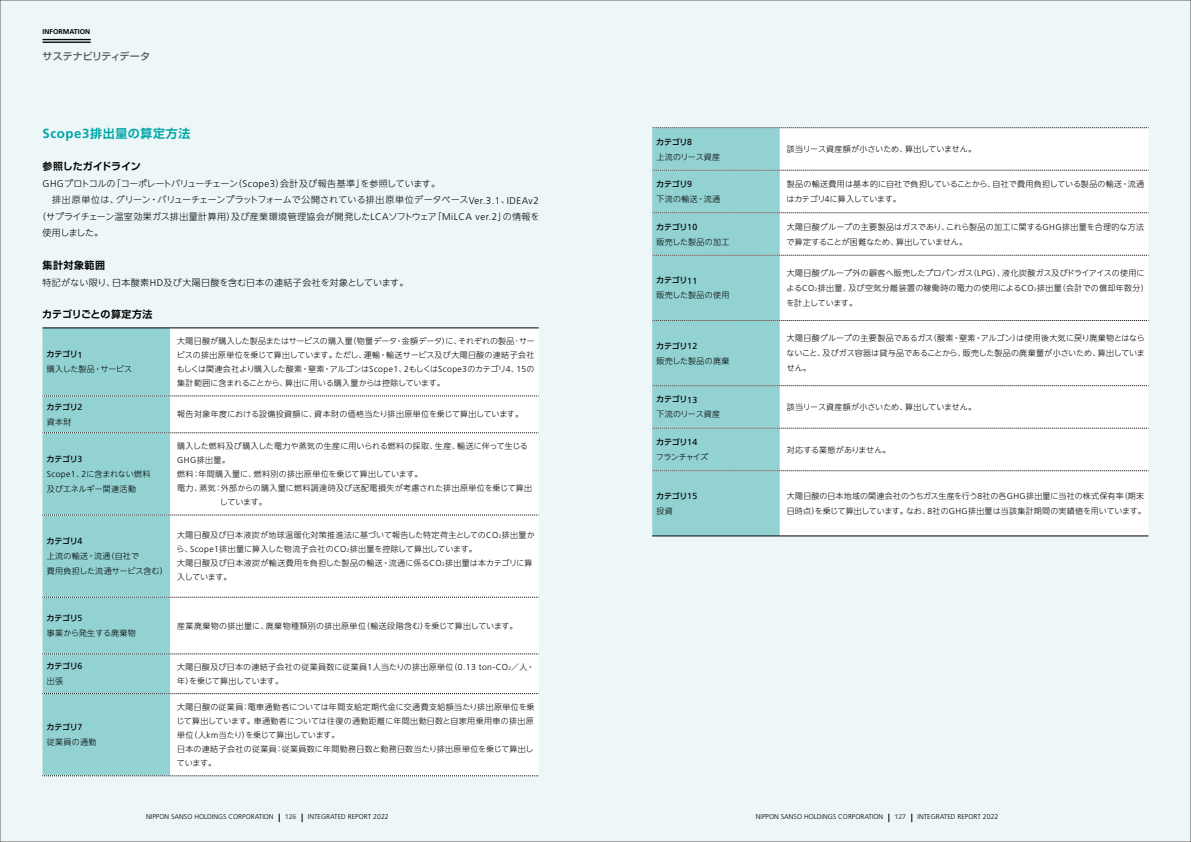
<style>
.page{position:relative;width:1191px;height:842px;background:#edf7f7}
.page>*{position:absolute;margin:0;border:0;box-sizing:border-box;transform-origin:0 0}
.t1{font:700 12px "Shin Go Pr 6 N De";letter-spacing:.05em;color:#00a5a8}
.t2{font:700 10px "Shin Go Pr 6 N De";letter-spacing:.005em;color:#000}
.t3{font:500 10px "Shin Go Pr 6 N";letter-spacing:-.01em;color:#595757}
.t4{font:300 9px "UD Shin Go NT Pr 6";letter-spacing:.03em;color:#000}
.t5{font:300 9px "UD Shin Go NT Pr 6";letter-spacing:.01em;color:#000}
.t6{font:300 9px "UD Shin Go NT Pr 6";letter-spacing:-.035em;color:#000}
.t7{font:300 8px/14px "UD Shin Go NT Pr 6";letter-spacing:.02em;color:#000}
.t8{font:300 8px "UD Shin Go NT Pr 6";letter-spacing:.05em;color:#000}
.t9{font:500 8px "Shin Go Pr 6 N";letter-spacing:-.015em;color:#000}
.t10{font:300 8px "UD Shin Go NT Pr 6";letter-spacing:-.01em;color:#000}
.t11{font:300 8px "UD Shin Go NT Pr 6";letter-spacing:-.005em;color:#000}
.t12{font:300 8px "UD Shin Go NT Pr 6";letter-spacing:-.065em;color:#000}
.t13{font:300 7px "Frutiger LT Std";color:#000}
.t14{font:700 7px "Frutiger LT Std";color:#000}
.t15{font:700 7px "Frutiger LT Std";color:#727171}
.s1{font-family:"Frutiger LT Std";font-size:13.2px}
.s2{font-family:"Frutiger LT Std";font-size:9.7px}
.s3{font-family:"Frutiger LT Std";font-weight:400;font-size:8.8px}
.s4{font-family:"Frutiger LT Std";font-size:8.6px}
.s5{font-family:"Frutiger LT Std";font-size:4.8px}
</style>
<div class="page">
<div style="left:43px;top:328px;width:127px;height:448px;background:#93d2d3"></div>
<div style="left:170px;top:328px;width:369px;height:448px;background:#fff"></div>
<hr style="left:43px;top:327px;width:127px;height:1px;background:#000">
<hr style="left:170px;top:327px;width:369px;height:1px;background:#000">
<svg style="left:43px;top:396px;width:496px;height:1px"></svg>
<svg style="left:43px;top:433px;width:496px;height:1px"></svg>
<svg style="left:43px;top:515px;width:496px;height:1px"></svg>
<svg style="left:43px;top:597px;width:496px;height:1px"></svg>
<svg style="left:43px;top:654px;width:496px;height:1px"></svg>
<svg style="left:43px;top:693px;width:496px;height:1px"></svg>
<svg style="left:44px;top:776px;width:495px;height:1px"></svg>
<div style="left:652px;top:129px;width:128px;height:406px;background:#93d2d3"></div>
<div style="left:780px;top:129px;width:368px;height:406px;background:#fff"></div>
<svg style="left:652px;top:128px;width:497px;height:1px"></svg>
<svg style="left:652px;top:170px;width:497px;height:1px"></svg>
<svg style="left:652px;top:213px;width:497px;height:1px"></svg>
<svg style="left:652px;top:255px;width:497px;height:1px"></svg>
<svg style="left:652px;top:320px;width:497px;height:1px"></svg>
<svg style="left:652px;top:385px;width:497px;height:1px"></svg>
<svg style="left:652px;top:428px;width:497px;height:1px"></svg>
<svg style="left:652px;top:471px;width:497px;height:1px"></svg>
<hr style="left:652px;top:535px;width:128px;height:1px;background:#000">
<hr style="left:780px;top:535px;width:368px;height:1px;background:#000">
<hr style="left:43px;top:39px;width:48px;height:1px;background:#000">
<hr style="left:43px;top:42px;width:48px;height:1px;background:#000">
<p class="t14" style="left:43px;top:28px;width:49px">INFORMATION</p>
<p class="t3" style="left:43px;top:48px;width:109px">サステナビリティデータ</p>
<h1 class="t1" style="left:43px;top:124px;width:149px"><span class="s1">Scope3</span>排出量の算定方法</h1>
<p class="t2" style="left:43px;top:158px;width:100px">参照したガイドライン</p>
<p class="t6" style="left:43px;top:176px;width:399px"><span class="s2">GHG</span>プロトコルの「コーポレートバリューチェーン（<span class="s2">Scope3</span>）会計及び報告基準」を参照しています。</p>
<p class="t5" style="left:43px;top:193px;width:498px">　排出原単位は、グリーン・バリューチェーンプラットフォームで公開されている排出原単位データベース<span class="s2">Ver.3.1</span>、<span class="s2">IDEAv2</span></p>
<p class="t4" style="left:37px;top:209px;width:504px">（サプライチェーン温室効果ガス排出量計算用）及び産業環境管理協会が開発した<span class="s2">LCA</span>ソフトウェア「<span class="s2">MiLCA ver.2</span>」の情報を</p>
<p class="t5" style="left:43px;top:226px;width:62px">使用しました。</p>
<p class="t2" style="left:43px;top:257px;width:64px">集計対象範囲</p>
<p class="t4" style="left:43px;top:275px;width:367px">特記がない限り、日本酸素<span class="s2">HD</span>及び大陽日酸を含む日本の連結子会社を対象としています。</p>
<p class="t2" style="left:42px;top:306px;width:112px">カテゴリごとの算定方法</p>
<p class="t9" style="left:46px;top:348px;width:37px">カテゴリ<span class="s3">1</span></p>
<p class="t11" style="left:47px;top:363px;width:87px">購入した製品・サービス</p>
<p class="t7" style="left:177px;top:334px;width:359px;text-align:justify">大陽日酸が購入した製品またはサービスの購入量（物量データ・金額データ）に、それぞれの製品･サービスの排出原単位を乗じて算出しています。ただし、運輸・輸送サービス及び大陽日酸の連結子会社もしくは関連会社より購入した酸素・窒素・アルゴンは<span class="s4">Scope1</span>、<span class="s4">2</span>もしくは<span class="s4">Scope3</span>のカテゴリ<span class="s4">4</span>、<span class="s4">15</span>の集計範囲に含まれることから、算出に用いる購入量からは控除しています。</p>
<p class="t9" style="left:46px;top:400px;width:37px">カテゴリ<span class="s3">2</span></p>
<p class="t7" style="left:47px;top:415px;width:26px">資本財</p>
<p class="t9" style="left:46px;top:452px;width:37px">カテゴリ<span class="s3">3</span></p>
<p class="t7" style="left:47px;top:466px;width:105px;line-height:15px"><span class="s4">Scope1</span>、<span class="s4">2</span>に含まれない燃料及びエネルギー関連活動</p>
<p class="t9" style="left:46px;top:534px;width:37px">カテゴリ<span class="s3">4</span></p>
<p class="t7" style="left:47px;top:548px;width:122px;line-height:15px">上流の輸送・流通（自社で<br>費用負担した流通サービス含む）</p>
<p class="t9" style="left:46px;top:611px;width:37px">カテゴリ<span class="s3">5</span></p>
<p class="t7" style="left:47px;top:626px;width:91px">事業から発生する廃棄物</p>
<p class="t9" style="left:46px;top:660px;width:37px">カテゴリ<span class="s3">6</span></p>
<p class="t7" style="left:47px;top:674px;width:18px">出張</p>
<p class="t9" style="left:46px;top:721px;width:37px">カテゴリ<span class="s3">7</span></p>
<p class="t7" style="left:47px;top:735px;width:51px">従業員の通勤</p>
<p class="t7" style="left:177px;top:407px;width:347px">報告対象年度における設備投資額に、資本財の価格当たり排出原単位を乗じて算出しています。</p>
<p class="t7" style="left:177px;top:439px;width:352px">購入した燃料及び購入した電力や蒸気の生産に用いられる燃料の採取、生産、輸送に伴って生じる</p>
<p class="t7" style="left:177px;top:453px;width:54px"><span class="s4">GHG</span>排出量。</p>
<p class="t7" style="left:177px;top:467px;width:247px">燃料：年間購入量に、燃料別の排出原単位を乗じて算出しています。</p>
<p class="t8" style="left:177px;top:481px;width:356px">電力、蒸気：外部からの購入量に燃料調達時及び送配電損失が考慮された排出原単位を乗じて算出</p>
<p class="t7" style="left:220px;top:495px;width:48px">しています。</p>
<p class="t7" style="left:177px;top:528px;width:359px">大陽日酸及び日本液炭が地球温暖化対策推進法に基づいて報告した特定荷主としての<span class="s4">CO</span><span class="s5">2</span>排出量から、<span class="s4">Scope1</span>排出量に算入した物流子会社の<span class="s4">CO</span><span class="s5">2</span>排出量を控除して算出しています。<br>大陽日酸及び日本液炭が輸送費用を負担した製品の輸送・流通に係る<span class="s4">CO</span><span class="s5">2</span>排出量は本カテゴリに算入しています。</p>
<p class="t8" style="left:177px;top:619px;width:342px">産業廃棄物の排出量に、廃棄物種類別の排出原単位（輸送段階含む）を乗じて算出しています。</p>
<p class="t7" style="left:177px;top:659px;width:359px">大陽日酸及び日本の連結子会社の従業員数に従業員<span class="s4">1</span>人当たりの排出原単位（<span class="s4">0.13 ton-CO</span><span class="s5">2</span>／人・年）を乗じて算出しています。</p>
<p class="t7" style="left:176px;top:699px;width:360px">大陽日酸の従業員：電車通勤者については年間支給定期代金に交通費支給額当たり排出原単位を乗じて算出しています。車通勤者については往復の通勤距離に年間出勤日数と自家用乗用車の排出原単位（人<span class="s4">km</span>当たり）を乗じて算出しています。<br>日本の連結子会社の従業員：従業員数に年間勤務日数と勤務日数当たり排出原単位を乗じて算出しています。</p>
<p class="t9" style="left:656px;top:135px;width:37px">カテゴリ<span class="s3">8</span></p>
<p class="t7" style="left:656px;top:149px;width:65px">上流のリース資産</p>
<p class="t9" style="left:656px;top:177px;width:37px">カテゴリ<span class="s3">9</span></p>
<p class="t7" style="left:656px;top:192px;width:65px">下流の輸送・流通</p>
<p class="t9" style="left:656px;top:220px;width:43px">カテゴリ<span class="s3">10</span></p>
<p class="t7" style="left:656px;top:234px;width:74px">販売した製品の加工</p>
<p class="t9" style="left:656px;top:274px;width:43px">カテゴリ<span class="s3">11</span></p>
<p class="t7" style="left:656px;top:288px;width:74px">販売した製品の使用</p>
<p class="t9" style="left:656px;top:339px;width:43px">カテゴリ<span class="s3">12</span></p>
<p class="t7" style="left:656px;top:353px;width:74px">販売した製品の廃棄</p>
<p class="t9" style="left:656px;top:393px;width:43px">カテゴリ<span class="s3">13</span></p>
<p class="t7" style="left:656px;top:407px;width:65px">下流のリース資産</p>
<p class="t9" style="left:656px;top:435px;width:43px">カテゴリ<span class="s3">14</span></p>
<p class="t12" style="left:656px;top:450px;width:54px">フランチャイズ</p>
<p class="t9" style="left:656px;top:489px;width:43px">カテゴリ<span class="s3">15</span></p>
<p class="t7" style="left:656px;top:503px;width:18px">投資</p>
<p class="t10" style="left:787px;top:142px;width:191px">該当リース資産額が小さいため、算出していません。</p>
<p class="t7" style="left:786px;top:176px;width:359px;line-height:15px">製品の輸送費用は基本的に自社で負担していることから、自社で費用負担している製品の輸送・流通はカテゴリ<span class="s4">4</span>に算入しています。</p>
<p class="t7" style="left:786px;top:219px;width:359px;line-height:15px">大陽日酸グループの主要製品はガスであり、これら製品の加工に関する<span class="s4">GHG</span>排出量を合理的な方法で算定することが困難なため、算出していません。</p>
<p class="t7" style="left:786px;top:265px;width:364px;line-height:15px">大陽日酸グループ外の顧客へ販売したプロパンガス（<span class="s4">LPG</span>）、液化炭酸ガス及びドライアイスの使用による<span class="s4">CO</span><span class="s5">2</span>排出量、及び空気分離装置の稼働時の電力の使用による<span class="s4">CO</span><span class="s5">2</span>排出量（会計での償却年数分）を計上しています。</p>
<p class="t7" style="left:786px;top:330px;width:360px;line-height:15px;text-align:justify">大陽日酸グループの主要製品であるガス（酸素・窒素・アルゴン）は使用後大気に戻り廃棄物とはならないこと、及びガス容器は貸与品であることから、販売した製品の廃棄量が小さいため、算出していません。</p>
<p class="t10" style="left:787px;top:400px;width:191px">該当リース資産額が小さいため、算出していません。</p>
<p class="t7" style="left:787px;top:442px;width:105px">対応する業態がありません。</p>
<p class="t7" style="left:786px;top:488px;width:360px;line-height:15px">大陽日酸の日本地域の関連会社のうちガス生産を行う<span class="s4">8</span>社の各<span class="s4">GHG</span>排出量に当社の株式保有率（期末日時点）を乗じて算出しています。なお、<span class="s4">8</span>社の<span class="s4">GHG</span>排出量は当該集計期間の実績値を用いています。</p>
<p class="t13" style="left:146px;top:813px;width:129px">NIPPON SANSO HOLDINGS CORPORATION</p>
<p class="t15" style="left:285px;top:813px;width:13px">126</p>
<p class="t13" style="left:308px;top:813px;width:82px">INTEGRATED REPORT 2022</p>
<p class="t13" style="left:756px;top:813px;width:129px">NIPPON SANSO HOLDINGS CORPORATION</p>
<p class="t15" style="left:894px;top:813px;width:13px">127</p>
<p class="t13" style="left:917px;top:813px;width:82px">INTEGRATED REPORT 2022</p>
</div>
